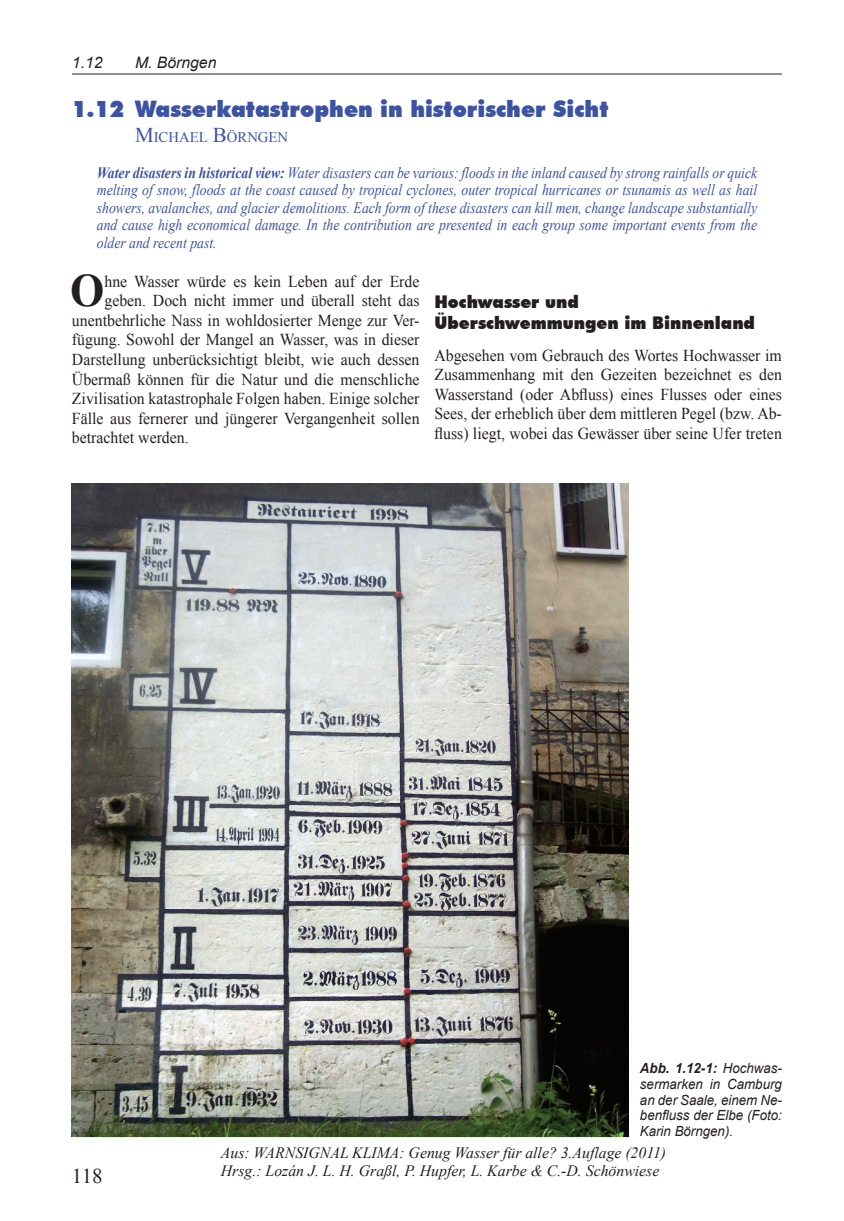
<style>
.page{position:relative;width:844px;height:1221px;background:#fff}
.page>*{position:absolute;margin:0;border:0;box-sizing:border-box;transform-origin:0 0}
.t1{font:700 46.2px "Times New Roman";color:#231f20;scale:.95 1}
.t2{font:900 22.75px "Futura BT";color:#3c53a3;scale:.96 1}
.t3{font:21px "Times New Roman";color:#231f20}
.t4{font:900 17.5px/21px "Futura BT";color:#231f20;scale:.96 1}
.t5{font:16.62px/19.6px "Times New Roman";color:#231f20;text-align:justify;scale:.95 1}
.t6{font:italic 15.75px/17.5px "Times New Roman";color:#3c53a3;text-align:justify;scale:.87 1}
.t7{font:italic 15.75px/17.5px "Times New Roman";color:#231f20}
.t8{font:italic 15.75px "Arial";color:#231f20}
.t9{font:14.7px "Times New Roman";color:#3c53a3}
.t10{font:italic 14px/15.8px "Arial";color:#231f20;text-align:justify;scale:.95 1}
.s1{font-size:21px}
.s2{font-weight:700}
</style>
<div class="page">
<hr style="left:72px;top:74px;width:709px;height:1px;background:#231f20">
<img style="left:72px;top:484px;width:556px;height:654px">
<p class="t8" style="left:72px;top:52px;width:32px">1.12</p>
<p class="t8" style="left:135px;top:52px;width:83px">M. Börngen</p>
<h2 class="t2" style="left:72px;top:95px;width:560px">1.12 Wasserkatastrophen in historischer Sicht</h2>
<p class="t9" style="left:135px;top:127px;width:155px"><span class="s1">M</span>ICHAEL <span class="s1">B</span>ÖRNGEN</p>
<p class="t6" style="left:97px;top:163px;width:760px"><span class="s2">Water disasters in historical view:</span> Water disasters can be various: floods in the inland caused by strong rainfalls or quick melting of snow, floods at the coast caused by tropical cyclones, outer tropical hurricanes or tsunamis as well as hail showers, avalanches, and glacier demolitions. Each form of these disasters can kill men, change landscape substantially and cause high economical damage. In the contribution are presented in each group some important events from the older and recent past.</p>
<h1 class="t1" style="left:70px;top:259px;width:37px">O</h1>
<p class="t5" style="left:104px;top:271px;width:333px">hne Wasser würde es kein Leben auf der Erde</p>
<p class="t5" style="left:104px;top:290px;width:333px">geben. Doch nicht immer und überall steht das</p>
<p class="t5" style="left:72px;top:310px;width:367px">unentbehrliche Nass in wohldosierter Menge zur Ver-</p>
<p class="t5" style="left:72px;top:330px;width:367px">fügung. Sowohl der Mangel an Wasser, was in dieser</p>
<p class="t5" style="left:72px;top:349px;width:367px">Darstellung unberücksichtigt bleibt, wie auch dessen</p>
<p class="t5" style="left:72px;top:369px;width:367px">Übermaß können für die Natur und die menschliche</p>
<p class="t5" style="left:72px;top:388px;width:367px">Zivilisation katastrophale Folgen haben. Einige solcher</p>
<p class="t5" style="left:72px;top:408px;width:367px">Fälle aus fernerer und jüngerer Vergangenheit sollen</p>
<p class="t5" style="left:72px;top:428px;width:124px">betrachtet werden.</p>
<p class="t4" style="left:434px;top:291px;width:335px">Hochwasser und<br>Überschwemmungen im Binnenland</p>
<p class="t5" style="left:434px;top:345px;width:367px">Abgesehen vom Gebrauch des Wortes Hochwasser im Zusammenhang mit den Gezeiten bezeichnet es den Wasserstand (oder Abfluss) eines Flusses oder eines Sees, der erheblich über dem mittleren Pegel (bzw. Ab&shy;fluss) liegt, wobei das Gewässer über seine Ufer treten</p>
<p class="t3" style="left:72px;top:1162px;width:32px">118</p>
<p class="t10" style="left:639px;top:1060px;width:151px"><span class="s2">Abb. 1.12-1:</span> Hochwas&shy;sermarken in Camburg an der Saale, einem Ne&shy;benfluss der Elbe (Foto:<br>Karin Börngen).</p>
<p class="t7" style="left:221px;top:1143px;width:446px">Aus: WARNSIGNAL KLIMA: Genug Wasser für alle? 3.Auflage (2011)<br>Hrsg.: Lozán J. L. H. Graßl, P. Hupfer, L. Karbe &amp; C.-D. Schönwiese</p>
</div>
